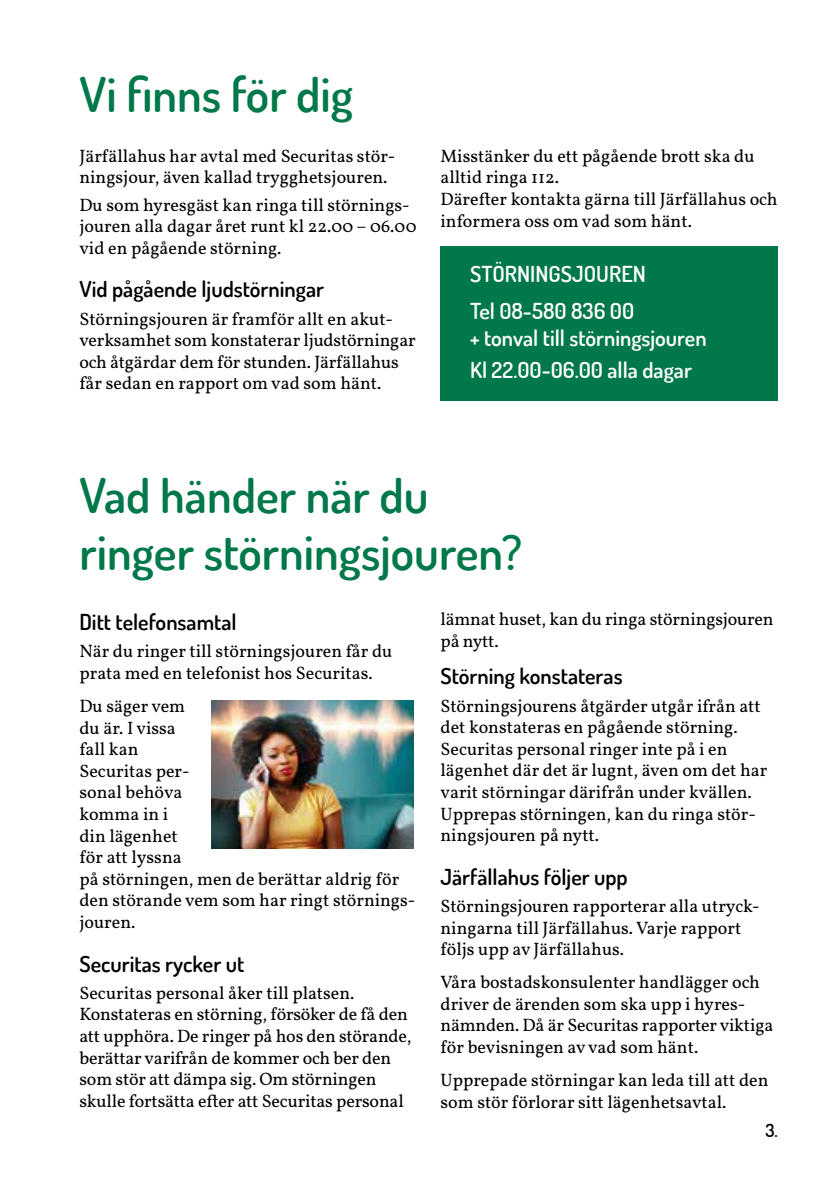
<style>
.page{position:relative;width:840px;height:1191px;background:#fff}
.page>*{position:absolute;margin:0;border:0;box-sizing:border-box;transform-origin:0 0}
.t1{font:600 48px/57.6px "Dosis";color:#007849}
.t2{font:600 22px "Dosis";color:#000}
.t3{font:600 22px/37.8px "Dosis";color:#fff}
.t4{font:18px/21.6px "Vollkorn";color:#000}
.t5{font:600 18px "Dosis";color:#000}
</style>
<div class="page">
<div style="left:440px;top:247px;width:337px;height:154px;background:#007849"></div>
<img style="left:211px;top:700px;width:202px;height:148px">
<h1 class="t1" style="left:79px;top:64px;width:275px">Vi finns för dig</h1>
<p class="t4" style="left:79px;top:144px;width:317px">Järfällahus har avtal med Securitas stör&shy;ningsjour, även kallad trygghetsjouren.</p>
<p class="t4" style="left:79px;top:193px;width:338px">Du som hyresgäst kan ringa till störnings&shy;jouren alla dagar året runt kl 22.00 – 06.00 vid en pågående störning.</p>
<p class="t2" style="left:79px;top:275px;width:246px">Vid pågående ljudstörningar</p>
<p class="t4" style="left:79px;top:306px;width:337px">Störningsjouren är framför allt en akut&shy;verksamhet som konstaterar ljudstörningar och åtgärdar dem för stunden. Järfällahus får sedan en rapport om vad som hänt.</p>
<p class="t4" style="left:440px;top:144px;width:338px">Misstänker du ett pågående brott ska du alltid ringa 112.<br>Därefter kontakta gärna till Järfällahus och informera oss om vad som hänt.</p>
<p class="t3" style="left:470px;top:254px;width:177px">STÖRNINGSJOUREN<br>Tel 08-580 836 00</p>
<p class="t3" style="left:470px;top:321px;width:238px;line-height:32px">+ tonval till störningsjouren<br>Kl 22.00-06.00 alla dagar</p>
<h1 class="t1" style="left:79px;top:465px;width:444px">Vad händer när du ringer störningsjouren?</h1>
<p class="t4" style="left:440px;top:607px;width:334px">lämnat huset, kan du ringa störningsjouren på nytt.</p>
<p class="t2" style="left:440px;top:662px;width:183px">Störning konstateras</p>
<p class="t4" style="left:440px;top:693px;width:328px">Störningsjourens åtgärder utgår ifrån att det konstateras en pågående störning.<br>Securitas personal ringer inte på i en lägenhet där det är lugnt, även om det har varit störningar därifrån under kvällen.<br>Upprepas störningen, kan du ringa stör&shy;ningsjouren på nytt.</p>
<p class="t2" style="left:440px;top:862px;width:189px">Järfällahus följer upp</p>
<p class="t4" style="left:440px;top:894px;width:320px">Störningsjouren rapporterar alla utryck&shy;ningarna till Järfällahus. Varje rapport följs upp av Järfällahus.</p>
<p class="t4" style="left:440px;top:970px;width:334px">Våra bostadskonsulenter handlägger och driver de ärenden som ska upp i hyres&shy;nämnden. Då är Securitas rapporter viktiga för bevisningen av vad som hänt.</p>
<p class="t4" style="left:440px;top:1068px;width:329px">Upprepade störningar kan leda till att den som stör förlorar sitt lägenhetsavtal.</p>
<p class="t2" style="left:79px;top:608px;width:159px">Ditt telefonsamtal</p>
<p class="t4" style="left:79px;top:639px;width:314px">När du ringer till störningsjouren får du prata med en telefonist hos Securitas.</p>
<p class="t4" style="left:79px;top:694px;width:337px">Du säger vem<br>du är. I vissa<br>fall kan<br>Securitas per-<br>sonal behöva<br>komma in i<br>din lägenhet<br>för att lyssna<br>på störningen, men de berättar aldrig för den störande vem som har ringt störnings&shy;jouren.</p>
<p class="t2" style="left:79px;top:949px;width:166px">Securitas rycker ut</p>
<p class="t4" style="left:79px;top:980px;width:333px">Securitas personal åker till platsen.<br>Konstateras en störning, försöker de få den att upphöra. De ringer på hos den störande, berättar varifrån de kommer och ber den som stör att dämpa sig. Om störningen skulle fortsätta efter att Securitas personal</p>
<p class="t5" style="left:765px;top:1119px;width:14px">3.</p>
</div>
